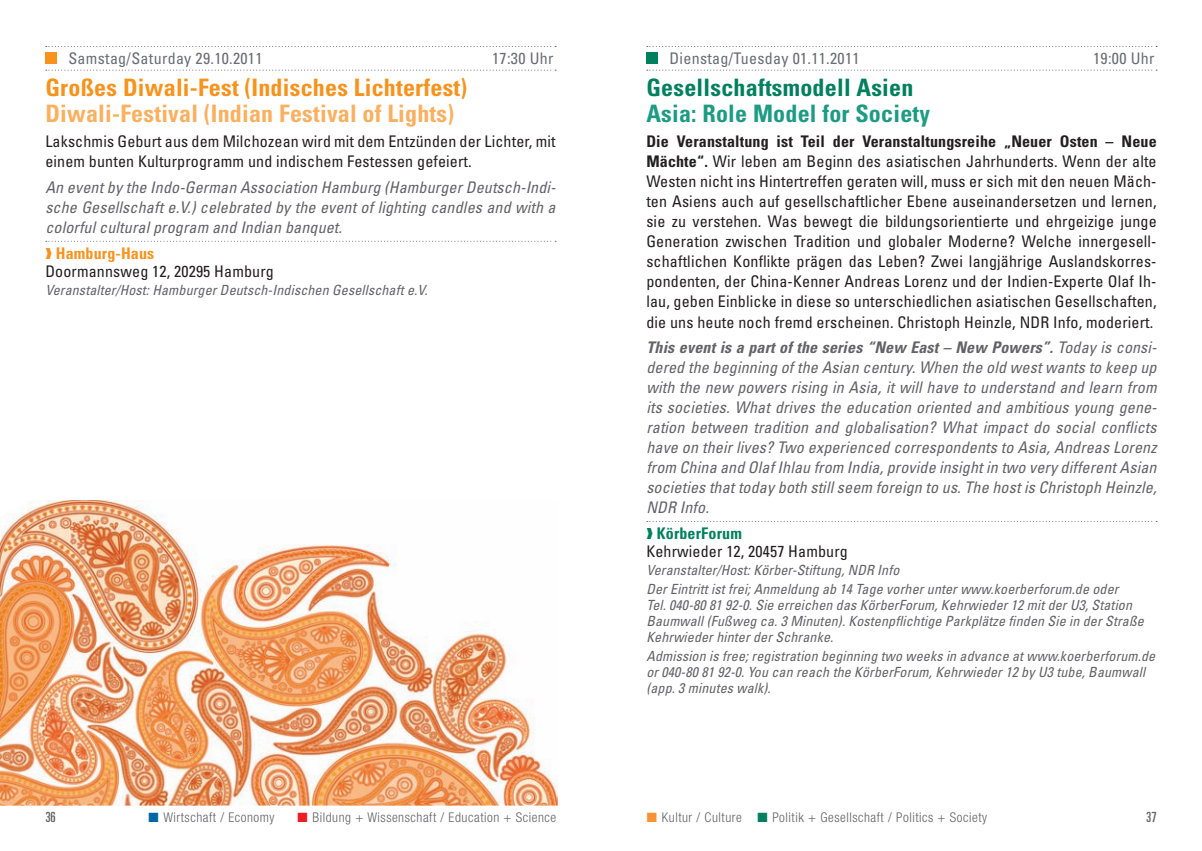
<style>
.page{position:relative;width:1202px;height:851px;background:#fff}
.page>*{position:absolute;margin:0;border:0;box-sizing:border-box;transform-origin:0 0}
.t1{font:700 condensed 24px "Univers";letter-spacing:.01em;color:#f7931d}
.t2{font:700 condensed 24px "Univers";letter-spacing:.01em;color:#fab05f}
.t3{font:700 condensed 24px "Univers";letter-spacing:.01em;color:#00805f}
.t4{font:700 condensed 24px "Univers";letter-spacing:.01em;color:#1d9b83}
.t5{font:condensed 16px/20px "Univers";letter-spacing:.01em;color:#231f20}
.t6{font:italic condensed 16px/20px "Univers";letter-spacing:.01em;color:#636366;text-align:justify}
.t7{font:condensed 16px "Univers LT";letter-spacing:.02em;color:#6c6d70}
.t8{font:italic condensed 14px/16px "Univers";letter-spacing:.01em;color:#636366}
.t9{font:ultra-condensed 14px "Univers LT";color:#636366}
.t10{font:300 condensed 13.4px "Helvetica Neue";letter-spacing:.04em;color:#636366}
.s1{color:#f7931d}
.s2{font-weight:700;color:#f7931d}
.s3{font-weight:700}
.s4{color:#00805f}
.s5{font-weight:700;color:#00805f}
.s6{color:#0166a5}
.s7{color:#ee1d23}
.s8{color:#f79332}
</style>
<div class="page">
<svg style="left:46px;top:46px;width:510px;height:1px"></svg>
<svg style="left:46px;top:70px;width:510px;height:1px"></svg>
<svg style="left:46px;top:241px;width:510px;height:1px"></svg>
<div style="left:45px;top:53px;width:11px;height:11px;background:#f7931d"></div>
<svg style="left:647px;top:46px;width:510px;height:1px"></svg>
<svg style="left:647px;top:70px;width:510px;height:1px"></svg>
<svg style="left:647px;top:521px;width:510px;height:1px"></svg>
<div style="left:646px;top:53px;width:11px;height:11px;background:#00805f"></div>
<img style="left:0;top:500px;width:558px;height:305px">
<p class="t7" style="left:68px;top:48px;width:196px">Samstag/Saturday 29.10.2011</p>
<p class="t7" style="left:492px;top:48px;width:63px">17:30 Uhr</p>
<h1 class="t1" style="left:45px;top:72px;width:423px">Großes Diwali-Fest (Indisches Lichterfest)</h1>
<h1 class="t2" style="left:45px;top:98px;width:410px">Diwali-Festival (Indian Festival of Lights)</h1>
<p class="t5" style="left:45px;top:131px;width:512px">Lakschmis Geburt aus dem Milchozean wird mit dem Entzünden der Lichter, mit einem bunten Kulturprogramm und indischem Festessen gefeiert.</p>
<p class="t6" style="left:45px;top:177px;width:512px">An event by the Indo-German Association Hamburg (Hamburger Deutsch-Indi&shy;sche Gesellschaft e.V.) celebrated by the event of lighting candles and with a colorful cultural program and Indian banquet.</p>
<p class="t5" style="left:45px;top:243px;width:230px;line-height:18px"><span class="s1">❱</span> <span class="s2">Hamburg-Haus<br></span>Doormannsweg 12, 20295 Hamburg</p>
<p class="t8" style="left:45px;top:282px;width:384px">Veranstalter/Host: Hamburger Deutsch-Indischen Gesellschaft e.V.</p>
<p class="t7" style="left:669px;top:48px;width:192px">Dienstag/Tuesday 01.11.2011</p>
<p class="t7" style="left:1093px;top:48px;width:63px">19:00 Uhr</p>
<h1 class="t3" style="left:646px;top:72px;width:269px">Gesellschaftsmodell Asien</h1>
<h1 class="t4" style="left:646px;top:98px;width:285px">Asia: Role Model for Society</h1>
<p class="t5" style="left:646px;top:131px;width:512px;text-align:justify"><span class="s3">Die Veranstaltung ist Teil der Veranstaltungsreihe „Neuer Osten – Neue Mächte“.</span> Wir leben am Beginn des asiatischen Jahrhunderts. Wenn der alte Westen nicht ins Hintertreffen geraten will, muss er sich mit den neuen Mäch&shy;ten Asiens auch auf gesellschaftlicher Ebene auseinandersetzen und lernen, sie zu verstehen. Was bewegt die bildungsorientierte und ehrgeizige junge Generation zwischen Tradition und globaler Moderne? Welche innergesell&shy;schaftlichen Konflikte prägen das Leben? Zwei langjährige Auslandskorres&shy;pondenten, der China-Kenner Andreas Lorenz und der Indien-Experte Olaf Ih&shy;lau, geben Einblicke in diese so unterschiedlichen asiatischen Gesellschaften, die uns heute noch fremd erscheinen. Christoph Heinzle, NDR Info, moderiert.</p>
<p class="t6" style="left:646px;top:337px;width:512px"><span class="s3">This event is a part of the series “New East – New Powers”.</span> Today is consi&shy;dered the beginning of the Asian century. When the old west wants to keep up with the new powers rising in Asia, it will have to understand and learn from its societies. What drives the education oriented and ambitious young gene&shy;ration between tradition and globalisation? What impact do social conflicts have on their lives? Two experienced correspondents to Asia, Andreas Lorenz from China and Olaf Ihlau from India, provide insight in two very different Asian societies that today both still seem foreign to us. The host is Christoph Heinzle, NDR Info.</p>
<p class="t5" style="left:646px;top:523px;width:203px;line-height:18px"><span class="s4">❱</span> <span class="s5">KörberForum<br></span>Kehrwieder 12, 20457 Hamburg</p>
<p class="t8" style="left:646px;top:560px;width:474px;line-height:18.8px">Veranstalter/Host: Körber-Stiftung, NDR Info<br>Der Eintritt ist frei; Anmeldung ab 14 Tage vorher unter www.koerberforum.de oder</p>
<p class="t8" style="left:646px;top:596px;width:499px">Tel. 040-80 81 92-0. Sie erreichen das KörberForum, Kehrwieder 12 mit der U3, Station<br>Baumwall (Fußweg ca. 3 Minuten). Kostenpflichtige Parkplätze finden Sie in der Straße<br>Kehrwieder hinter der Schranke.</p>
<p class="t8" style="left:646px;top:647px;width:510px">Admission is free; registration beginning two weeks in advance at www.koerberforum.de or 040-80 81 92-0. You can reach the KörberForum, Kehrwieder 12 by U3 tube, Baumwall (app. 3 minutes walk).</p>
<p class="t9" style="left:45px;top:809px;width:12px">36</p>
<p class="t10" style="left:148px;top:809px;width:128px"><span class="s6">■</span> Wirtschaft / Economy</p>
<p class="t10" style="left:298px;top:809px;width:260px"><span class="s7">■</span> Bildung + Wissenschaft / Education + Science</p>
<p class="t10" style="left:647px;top:809px;width:342px"><span class="s8">■</span> Kultur / Culture <span class="s4">■</span> Politik + Gesellschaft / Politics + Society</p>
<p class="t9" style="left:1146px;top:809px;width:12px">37</p>
</div>
